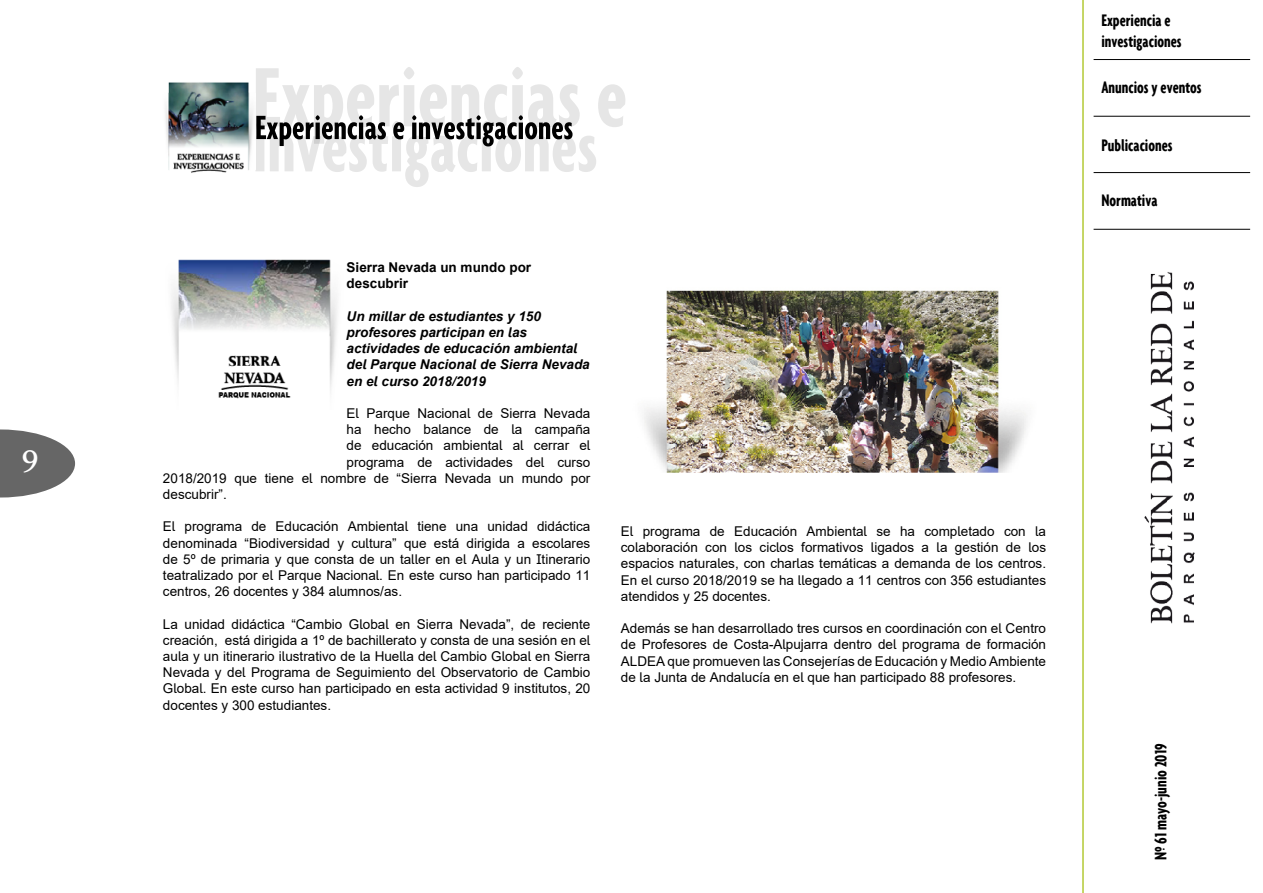
<style>
.page{position:relative;width:1263px;height:893px;background:#fff}
.page>*{position:absolute;margin:0;border:0;box-sizing:border-box;transform-origin:0 0}
.t1{font:30px "Palermo";color:#fff}
.t2{font:700 extra-condensed 18px/21.6px "Agenda";color:#000}
.t3{font:13.5px/16.2px "Arial";color:#000;text-align:justify}
.t4{font:italic 700 13.5px/16.2px "Arial";color:#000}
.t5{font:700 13.5px/16.2px "Arial";color:#000}
</style>
<div class="page">
<svg style="left:0;top:429px;width:75px;height:68px"></svg>
<img style="left:1126px;top:115px;width:83px;height:509px">
<hr style="left:1082px;top:0;width:2px;height:893px;background:#b3c935">
<hr style="left:1093px;top:59px;width:157px;height:1px;background:#000">
<hr style="left:1093px;top:172px;width:157px;height:1px;background:#000">
<hr style="left:1093px;top:116px;width:157px;height:1px;background:#000">
<hr style="left:1093px;top:229px;width:157px;height:1px;background:#000">
<svg style="left:255px;top:67px;width:370px;height:120px"></svg>
<img style="left:165px;top:82px;width:88px;height:91px">
<img style="left:171px;top:259px;width:166px;height:140px">
<img style="left:644px;top:290px;width:383px;height:183px">
<h1 class="t1" style="left:22px;top:444px;width:19px">9</h1>
<p class="t5" style="left:347px;top:259px;width:186px">Sierra Nevada un mundo por descubrir</p>
<p class="t4" style="left:347px;top:308px;width:245px">Un millar de estudiantes y 150 profesores participan en las actividades de educación ambiental del Parque Nacional de Sierra Nevada en el curso 2018/2019</p>
<p class="t3" style="left:347px;top:405px;width:245px">El Parque Nacional de Sierra Nevada</p>
<p class="t3" style="left:347px;top:421px;width:245px">ha hecho balance de la campaña</p>
<p class="t3" style="left:347px;top:437px;width:245px">de educación ambiental al cerrar el</p>
<p class="t3" style="left:347px;top:454px;width:245px">programa de actividades del curso</p>
<p class="t3" style="left:163px;top:470px;width:429px">2018/2019 que tiene el nombre de “Sierra Nevada un mundo por</p>
<p class="t3" style="left:163px;top:486px;width:65px">descubrir”.</p>
<p class="t3" style="left:163px;top:518px;width:429px">El programa de Educación Ambiental tiene una unidad didáctica denominada “Biodiversidad y cultura” que está dirigida a escolares de 5º de primaria y que consta de un taller en el Aula y un Itinerario teatralizado por el Parque Nacional. En este curso han participado 11 centros, 26 docentes y 384 alumnos/as.</p>
<p class="t3" style="left:163px;top:616px;width:429px">La unidad didáctica “Cambio Global en Sierra Nevada”, de reciente creación, está dirigida a 1º de bachillerato y consta de una sesión en el aula y un itinerario ilustrativo de la Huella del Cambio Global en Sierra Nevada y del Programa de Seguimiento del Observatorio de Cambio Global. En este curso han participado en esta actividad 9 institutos, 20 docentes y 300 estudiantes.</p>
<p class="t3" style="left:621px;top:523px;width:427px">El programa de Educación Ambiental se ha completado con la colaboración con los ciclos formativos ligados a la gestión de los espacios naturales, con charlas temáticas a demanda de los centros.<br>En el curso 2018/2019 se ha llegado a 11 centros con 356 estudiantes atendidos y 25 docentes.</p>
<p class="t3" style="left:621px;top:620px;width:427px">Además se han desarrollado tres cursos en coordinación con el Centro de Profesores de Costa-Alpujarra dentro del programa de formación ALDEA que promueven las Consejerías de Educación y Medio Ambiente de la Junta de Andalucía en el que han participado 88 profesores.</p>
<h2 class="t2" style="left:1101px;top:9px;width:82px">Experiencia e investigaciones</h2>
<h2 class="t2" style="left:1101px;top:76px;width:102px">Anuncios y eventos</h2>
<h2 class="t2" style="left:1101px;top:134px;width:73px">Publicaciones</h2>
<h2 class="t2" style="left:1101px;top:189px;width:58px">Normativa</h2>
<h2 class="t2" style="left:1149px;top:860px;width:118px;rotate:-90deg">Nº 61 mayo-junio 2019</h2>
</div>
